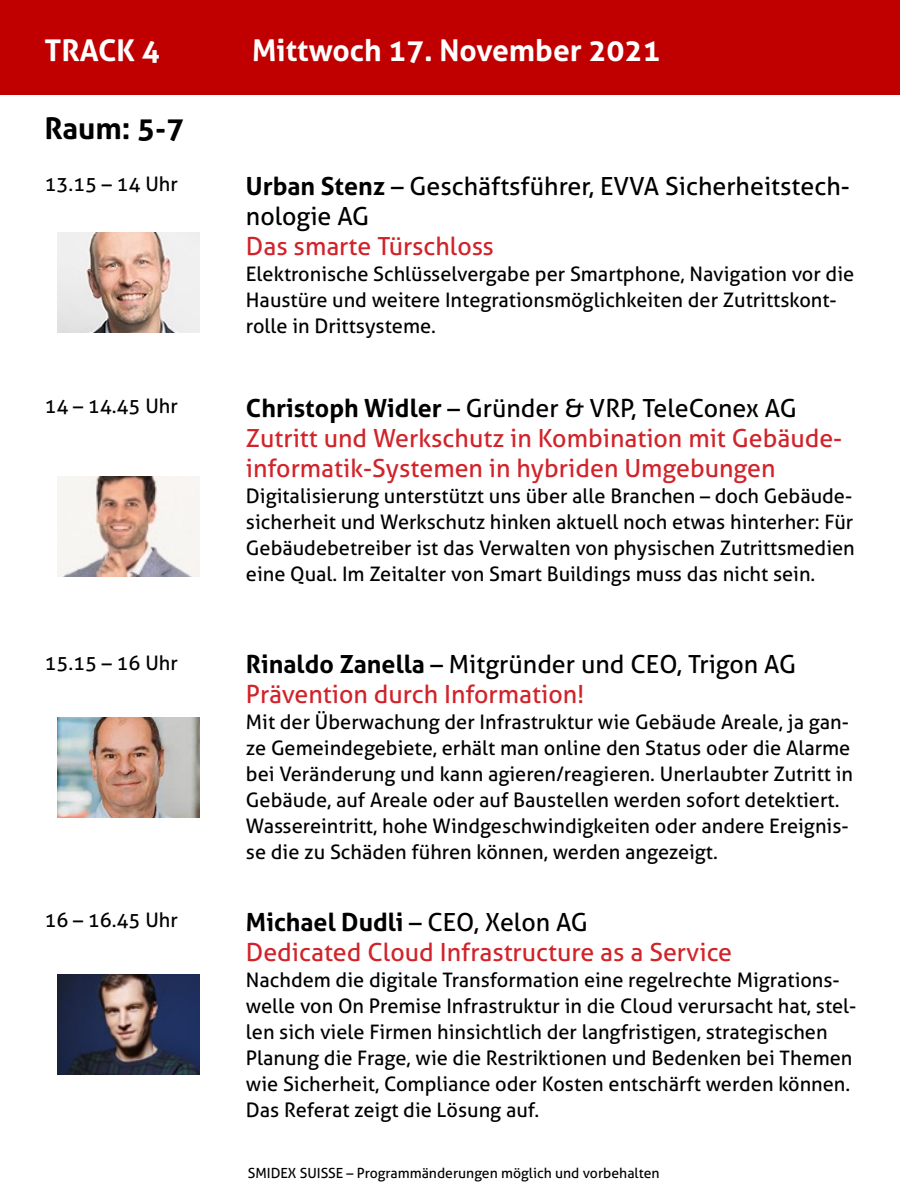
<style>
.page{position:relative;width:900px;height:1200px;background:#fff}
.page>*{position:absolute;margin:0;border:0;box-sizing:border-box;transform-origin:0 0}
.t1{font:700 30px "Aller";color:#fff}
.t2{font:700 30px "Aller";color:#000}
.t3{font:25px/30px "Aller";color:#d1232a}
.t4{font:25px/30px "Aller";color:#000}
.t5{font:700 25px "Aller";color:#000}
.t6{font:20px/26px "Aller";color:#000}
.t7{font:14px "Aller";color:#000}
.s1{font-weight:700}
.s2{font-weight:400}
</style>
<div class="page">
<div style="left:0;top:0;width:900px;height:95px;background:#c00000"></div>
<img style="left:58px;top:233px;width:142px;height:100px">
<img style="left:58px;top:718px;width:142px;height:100px">
<img style="left:58px;top:975px;width:142px;height:100px">
<img style="left:58px;top:477px;width:142px;height:100px">
<p class="t1" style="left:44px;top:32px;width:117px">TRACK 4</p>
<p class="t1" style="left:252px;top:32px;width:410px">Mittwoch 17. November 2021</p>
<p class="t2" style="left:44px;top:110px;width:141px">Raum: 5-7</p>
<p class="t6" style="left:44px;top:171px;width:135px">13.15 – 14 Uhr</p>
<p class="t4" style="left:246px;top:171px;width:605px"><span class="s1">Urban Stenz</span> – Geschäftsführer, EVVA Sicherheitstech&shy;nologie AG</p>
<p class="t3" style="left:246px;top:231px;width:249px">Das smarte Türschloss</p>
<p class="t6" style="left:246px;top:261px;width:610px">Elektronische Schlüsselvergabe per Smartphone, Navigation vor die<br>Haustüre und weitere Integrationsmöglichkeiten der Zutrittskont&shy;rolle in Drittsysteme.</p>
<p class="t6" style="left:44px;top:393px;width:135px">14 – 14.45 Uhr</p>
<p class="t4" style="left:246px;top:393px;width:552px"><span class="s1">Christoph Widler</span> – Gründer &amp; VRP, TeleConex AG</p>
<p class="t3" style="left:246px;top:423px;width:598px">Zutritt und Werkschutz in Kombination mit Gebäude&shy;informatik-Systemen in hybriden Umgebungen</p>
<p class="t6" style="left:246px;top:483px;width:610px">Digitalisierung unterstützt uns über alle Branchen – doch Gebäude&shy;sicherheit und Werkschutz hinken aktuell noch etwas hinterher: Für Gebäudebetreiber ist das Verwalten von physischen Zutrittsmedien eine Qual. Im Zeitalter von Smart Buildings muss das nicht sein.</p>
<p class="t6" style="left:44px;top:650px;width:135px">15.15 – 16 Uhr</p>
<p class="t4" style="left:246px;top:649px;width:552px"><span class="s1">Rinaldo Zanella</span> – Mitgründer und CEO, Trigon AG</p>
<p class="t3" style="left:246px;top:679px;width:340px">Prävention durch Information!</p>
<p class="t6" style="left:246px;top:709px;width:609px">Mit der Überwachung der Infrastruktur wie Gebäude Areale, ja gan&shy;ze Gemeindegebiete, erhält man online den Status oder die Alarme bei Veränderung und kann agieren/reagieren. Unerlaubter Zutritt in Gebäude, auf Areale oder auf Baustellen werden sofort detektiert.<br>Wassereintritt, hohe Windgeschwindigkeiten oder andere Ereignis&shy;se die zu Schäden führen können, werden angezeigt.</p>
<p class="t6" style="left:44px;top:907px;width:135px">16 – 16.45 Uhr</p>
<p class="t5" style="left:246px;top:906px;width:344px">Michael Dudli <span class="s2">– CEO, Xelon AG</span></p>
<p class="t3" style="left:246px;top:937px;width:488px">Dedicated Cloud Infrastructure as a Service</p>
<p class="t6" style="left:246px;top:967px;width:612px">Nachdem die digitale Transformation eine regelrechte Migrations&shy;welle von On Premise Infrastruktur in die Cloud verursacht hat, stel&shy;len sich viele Firmen hinsichtlich der langfristigen, strategischen Planung die Frage, wie die Restriktionen und Bedenken bei Themen wie Sicherheit, Compliance oder Kosten entschärft werden können.<br>Das Referat zeigt die Lösung auf.</p>
<p class="t7" style="left:248px;top:1164px;width:413px">SMIDEX SUISSE – Programmänderungen möglich und vorbehalten</p>
</div>
